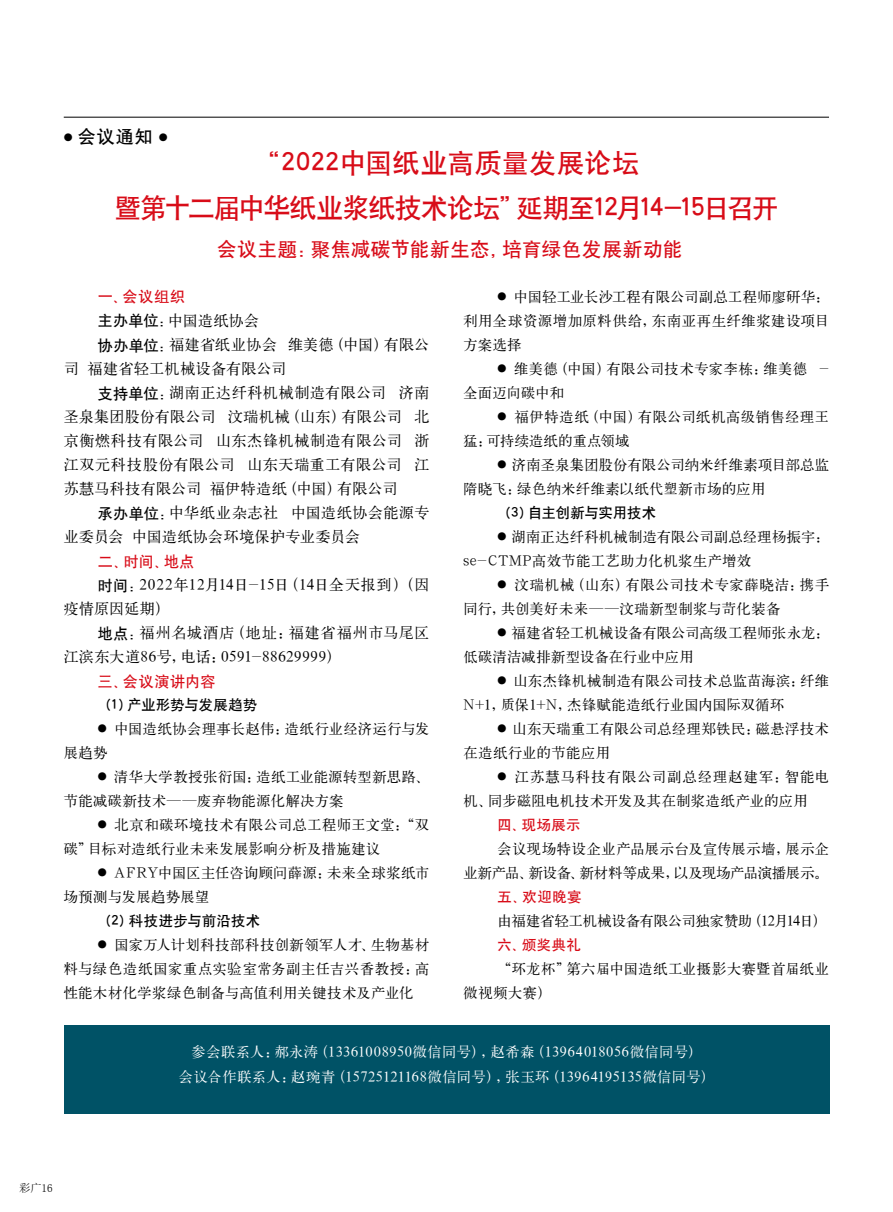
<style>
.page{position:relative;width:893px;height:1212px;background:#fff}
.page>*{position:absolute;margin:0;border:0;box-sizing:border-box;transform-origin:0 0}
.t1{font:27px/45px "H Yb 1 gj";letter-spacing:-.035em;color:#d80c18;text-align:center}
.t2{font:19.5px "H Yb 1 gj";letter-spacing:.03em;color:#d80c18}
.t3{font:18px "H Yb 1 gj";color:#000}
.t4{font:15px/24px "H Ya 1 gj";letter-spacing:.03em;color:#000}
.t5{font:15px "H Yb 1 gj";letter-spacing:.04em;color:#d80c18}
.t6{font:14.25px/24px "H Ya 1 gj";letter-spacing:.03em;color:#000}
.t7{font:14.25px/25.5px "H Ya 1 gj";letter-spacing:.03em;color:#fff;text-align:center}
.t8{font:14.25px/24px "H Ya 1 gj";letter-spacing:.01em;color:#000;text-align:right}
.t9{font:14.25px/24px "H Ya 1 gj";letter-spacing:.05em;color:#000}
.t10{font:14.25px "H Ya 1 gj";letter-spacing:-.015em;color:#000}
.t11{font:14.25px "H Yb 1 gj";letter-spacing:.025em;color:#000}
.t12{font:14.25px "H Yb 1 gj";letter-spacing:.035em;color:#d80c18}
.t13{font:14.25px "H Yb 1 gj";letter-spacing:-.005em;color:#000}
.t14{font:11.25px "Sim Sun";color:#000}
.s1{font-size:9px}
.s2{font-family:"H Yb 1 gj"}
</style>
<div class="page">
<div style="left:64px;top:1025px;width:765px;height:89px;background:#005266"></div>
<hr style="left:64px;top:117px;width:765px;height:1px;background:#000">
<p class="t3" style="left:64px;top:128px;width:105px"><span class="s1">●</span> 会议通知 <span class="s1">●</span></p>
<h1 class="t1" style="left:114px;top:140px;width:666px">“2022中国纸业高质量发展论坛<br>暨第十二届中华纸业浆纸技术论坛”延期至12月14-15日召开</h1>
<h2 class="t2" style="left:217px;top:239px;width:466px">会议主题：聚焦减碳节能新生态，培育绿色发展新动能</h2>
<p class="t5" style="left:98px;top:289px;width:89px">一、会议组织</p>
<p class="t4" style="left:98px;top:309px;width:163px"><span class="s2">主办单位：</span>中国造纸协会</p>
<p class="t4" style="left:98px;top:333px;width:333px"><span class="s2">协办单位：</span>福建省纸业协会 维美德（中国）有限公</p>
<p class="t4" style="left:64px;top:357px;width:224px">司 福建省轻工机械设备有限公司</p>
<p class="t4" style="left:98px;top:381px;width:333px"><span class="s2">支持单位：</span>湖南正达纤科机械制造有限公司 济南</p>
<p class="t4" style="left:64px;top:405px;width:367px">圣泉集团股份有限公司 汶瑞机械（山东）有限公司 北</p>
<p class="t4" style="left:64px;top:429px;width:367px">京衡燃科技有限公司 山东杰锋机械制造有限公司 浙</p>
<p class="t4" style="left:64px;top:453px;width:367px">江双元科技股份有限公司 山东天瑞重工有限公司 江</p>
<p class="t4" style="left:64px;top:477px;width:335px">苏慧马科技有限公司 福伊特造纸（中国）有限公司</p>
<p class="t4" style="left:98px;top:501px;width:333px"><span class="s2">承办单位：</span>中华纸业杂志社 中国造纸协会能源专</p>
<p class="t4" style="left:64px;top:525px;width:298px">业委员会 中国造纸协会环境保护专业委员会</p>
<p class="t5" style="left:98px;top:553px;width:98px">二、时间、地点</p>
<p class="t4" style="left:64px;top:573px;width:367px;text-indent:34px"><span class="s2">时间：</span>2022年12月14日-15日（14日全天报到）（因疫情原因延期）</p>
<p class="t4" style="left:64px;top:621px;width:367px;text-indent:34px"><span class="s2">地点：</span>福州名城酒店（地址：福建省福州市马尾区江滨东大道86号，电话：0591-88629999）</p>
<p class="t5" style="left:98px;top:673px;width:119px">三、会议演讲内容</p>
<p class="t11" style="left:98px;top:697px;width:161px">（1）产业形势与发展趋势</p>
<p class="t6" style="left:64px;top:716px;width:367px;text-indent:34px"><span class="s1">●</span> 中国造纸协会理事长赵伟：造纸行业经济运行与发展趋势</p>
<p class="t6" style="left:64px;top:764px;width:367px;text-indent:34px"><span class="s1">●</span> 清华大学教授张衍国：造纸工业能源转型新思路、节能减碳新技术——废弃物能源化解决方案</p>
<p class="t6" style="left:64px;top:812px;width:367px;text-indent:34px"><span class="s1">●</span> 北京和碳环境技术有限公司总工程师王文堂：“双碳”目标对造纸行业未来发展影响分析及措施建议</p>
<p class="t6" style="left:64px;top:860px;width:367px;text-indent:34px"><span class="s1">●</span> AFRY中国区主任咨询顾问薛源：未来全球浆纸市场预测与发展趋势展望</p>
<p class="t11" style="left:98px;top:913px;width:164px">（2）科技进步与前沿技术</p>
<p class="t6" style="left:64px;top:932px;width:367px;text-align:justify;text-indent:34px"><span class="s1">●</span> 国家万人计划科技部科技创新领军人才、生物基材料与绿色造纸国家重点实验室常务副主任吉兴香教授：高性能木材化学浆绿色制备与高值利用关键技术及产业化</p>
<p class="t6" style="left:463px;top:284px;width:367px;text-align:justify;text-indent:34px"><span class="s1">●</span> 中国轻工业长沙工程有限公司副总工程师廖研华：利用全球资源增加原料供给，东南亚再生纤维浆建设项目方案选择</p>
<p class="t6" style="left:463px;top:356px;width:367px;text-indent:34px"><span class="s1">●</span> 维美德（中国）有限公司技术专家李栋：维美德 -全面迈向碳中和</p>
<p class="t6" style="left:463px;top:404px;width:367px;text-indent:34px"><span class="s1">●</span> 福伊特造纸（中国）有限公司纸机高级销售经理王猛：可持续造纸的重点领域</p>
<p class="t6" style="left:463px;top:452px;width:367px;text-indent:34px"><span class="s1">●</span> 济南圣泉集团股份有限公司纳米纤维素项目部总监隋晓飞：绿色纳米纤维素以纸代塑新市场的应用</p>
<p class="t13" style="left:497px;top:505px;width:160px">（3）自主创新与实用技术</p>
<p class="t6" style="left:463px;top:524px;width:367px;text-indent:34px"><span class="s1">●</span> 湖南正达纤科机械制造有限公司副总经理杨振宇：se-CTMP高效节能工艺助力化机浆生产增效</p>
<p class="t6" style="left:463px;top:572px;width:367px;text-indent:34px"><span class="s1">●</span> 汶瑞机械（山东）有限公司技术专家薛晓洁：携手同行，共创美好未来——汶瑞新型制浆与苛化装备</p>
<p class="t6" style="left:463px;top:620px;width:367px;text-indent:34px"><span class="s1">●</span> 福建省轻工机械设备有限公司高级工程师张永龙：低碳清洁减排新型设备在行业中应用</p>
<p class="t6" style="left:463px;top:668px;width:367px;text-indent:34px"><span class="s1">●</span> 山东杰锋机械制造有限公司技术总监苗海滨：纤维<br>N+1，质保1+N，杰锋赋能造纸行业国内国际双循环</p>
<p class="t6" style="left:463px;top:716px;width:367px;text-indent:34px"><span class="s1">●</span> 山东天瑞重工有限公司总经理郑铁民：磁悬浮技术在造纸行业的节能应用</p>
<p class="t9" style="left:463px;top:764px;width:367px;text-indent:34px"><span class="s1">●</span> 江苏慧马科技有限公司副总经理赵建军：智能电机、同步磁阻电机技术开发及其在制浆造纸产业的应用</p>
<p class="t12" style="left:497px;top:817px;width:84px">四、现场展示</p>
<p class="t8" style="left:463px;top:836px;width:367px">会议现场特设企业产品展示台及宣传展示墙，展示企<br>业新产品、新设备、新材料等成果，以及现场产品演播展示。</p>
<p class="t12" style="left:497px;top:889px;width:85px">五、欢迎晚宴</p>
<p class="t10" style="left:497px;top:913px;width:330px">由福建省轻工机械设备有限公司独家赞助（12月14日）</p>
<p class="t12" style="left:497px;top:937px;width:85px">六、颁奖典礼</p>
<p class="t6" style="left:463px;top:956px;width:367px;text-indent:34px">“环龙杯”第六届中国造纸工业摄影大赛暨首届纸业微视频大赛）</p>
<p class="t7" style="left:179px;top:1039px;width:537px">参会联系人：郝永涛（13361008950微信同号），赵希森（13964018056微信同号）<br>会议合作联系人：赵琬青（15725121168微信同号），张玉环（13964195135微信同号）</p>
<p class="t14" style="left:19px;top:1182px;width:35px">彩广16</p>
</div>
